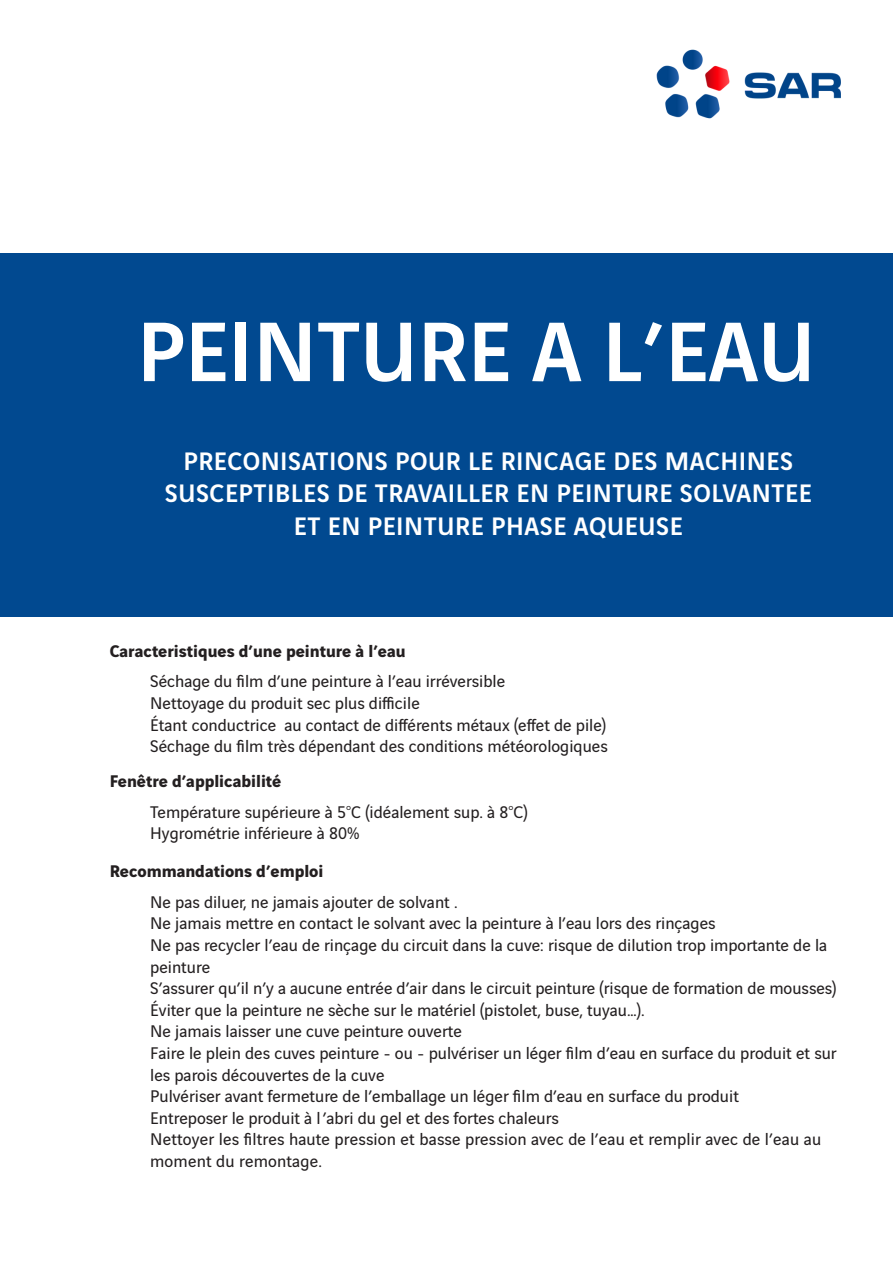
<style>
.page{position:relative;width:893px;height:1263px;background:#fff}
.page>*{position:absolute;margin:0;border:0;box-sizing:border-box;transform-origin:0 0}
.t1{font:500 90px "Vinci Sans";color:#fff}
.t2{font:500 27px "Vinci Sans";letter-spacing:.02em;color:#fff}
.t3{font:18px/21.6px "Vinci Sans";color:#231f20}
.t4{font:700 18px "Vinci Sans";color:#231f20}
</style>
<div class="page">
<div style="left:0;top:253px;width:893px;height:364px;background:#014990"></div>
<img style="left:656px;top:49px;width:185px;height:70px">
<p class="t1" style="left:137px;top:282px;width:680px">PEINTURE A L’EAU</p>
<p class="t2" style="left:183px;top:440px;width:611px">PRECONISATIONS POUR LE RINCAGE DES MACHINES</p>
<p class="t2" style="left:165px;top:472px;width:649px">SUSCEPTIBLES DE TRAVAILLER EN PEINTURE SOLVANTEE</p>
<p class="t2" style="left:294px;top:505px;width:390px">ET EN PEINTURE PHASE AQUEUSE</p>
<p class="t4" style="left:110px;top:636px;width:297px">Caracteristiques d’une peinture à l’eau</p>
<p class="t3" style="left:150px;top:669px;width:356px">Séchage du film d’une peinture à l’eau irréversible</p>
<p class="t3" style="left:150px;top:691px;width:271px">Nettoyage du produit sec plus difficile</p>
<p class="t3" style="left:150px;top:712px;width:457px">Étant conductrice au contact de différents métaux (effet de pile)</p>
<p class="t3" style="left:150px;top:734px;width:459px">Séchage du film très dépendant des conditions météorologiques</p>
<p class="t4" style="left:110px;top:767px;width:173px">Fenêtre d’applicabilité</p>
<p class="t3" style="left:150px;top:799px;width:379px">Température supérieure à 5°C (idéalement sup. à 8°C)</p>
<p class="t3" style="left:150px;top:821px;width:211px">Hygrométrie inférieure à 80%</p>
<p class="t4" style="left:110px;top:857px;width:215px">Recommandations d’emploi</p>
<p class="t3" style="left:150px;top:889px;width:309px">Ne pas diluer, ne jamais ajouter de solvant .</p>
<p class="t3" style="left:150px;top:911px;width:567px">Ne jamais mettre en contact le solvant avec la peinture à l’eau lors des rinçages</p>
<p class="t3" style="left:150px;top:933px;width:678px">Ne pas recycler l’eau de rinçage du circuit dans la cuve: risque de dilution trop importante de la peinture</p>
<p class="t3" style="left:150px;top:976px;width:688px">S’assurer qu’il n’y a aucune entrée d’air dans le circuit peinture (risque de formation de mousses)</p>
<p class="t3" style="left:150px;top:997px;width:496px">Éviter que la peinture ne sèche sur le matériel (pistolet, buse, tuyau…).</p>
<p class="t3" style="left:150px;top:1019px;width:313px">Ne jamais laisser une cuve peinture ouverte</p>
<p class="t3" style="left:150px;top:1041px;width:688px">Faire le plein des cuves peinture - ou - pulvériser un léger film d’eau en surface du produit et sur les parois découvertes de la cuve</p>
<p class="t3" style="left:150px;top:1084px;width:590px">Pulvériser avant fermeture de l’emballage un léger film d’eau en surface du produit</p>
<p class="t3" style="left:150px;top:1105px;width:410px">Entreposer le produit à l ’abri du gel et des fortes chaleurs</p>
<p class="t3" style="left:150px;top:1127px;width:673px">Nettoyer les filtres haute pression et basse pression avec de l’eau et remplir avec de l’eau au moment du remontage.</p>
</div>
